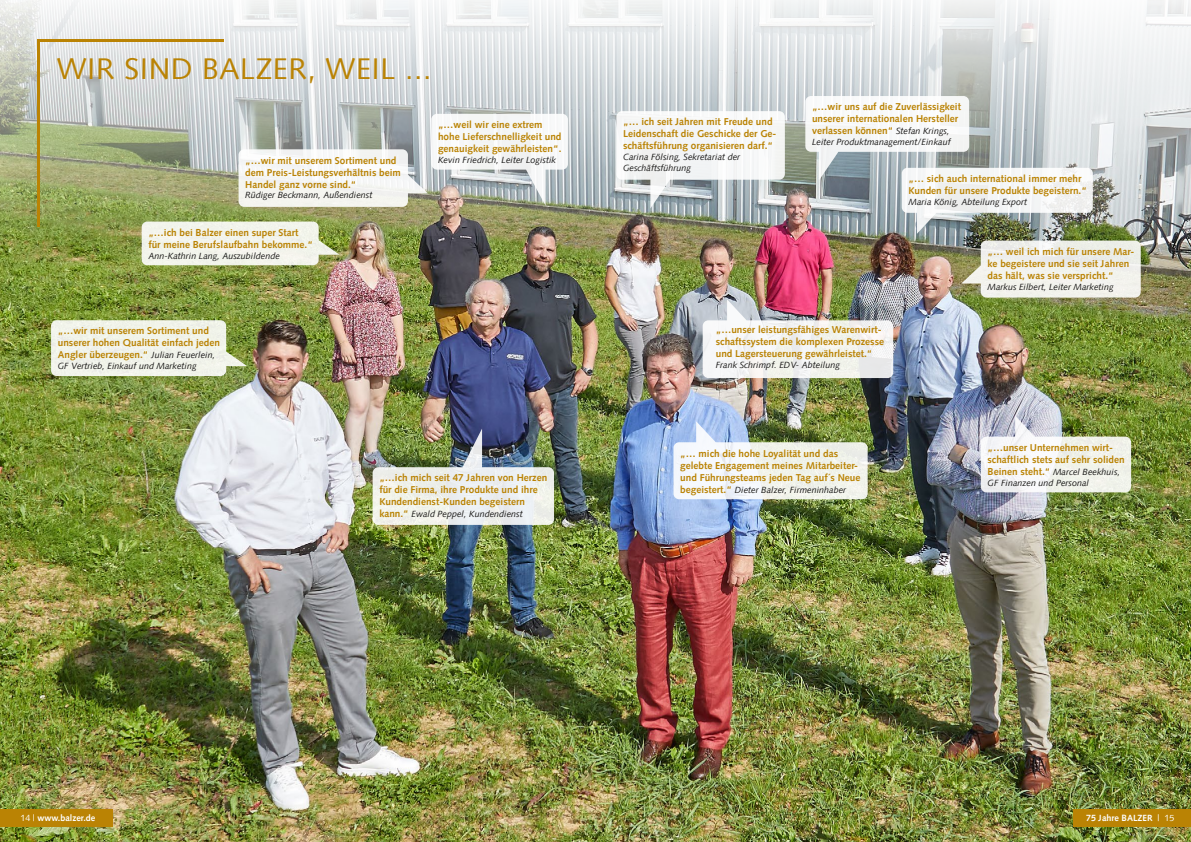
<style>
.page{position:relative;width:1191px;height:842px;background:#fff}
.page>*{position:absolute;margin:0;border:0;box-sizing:border-box;transform-origin:0 0}
.t1{font:30px "Syntax Com";letter-spacing:.02em;color:#ba8304}
.t2{font:700 10px/12px "Syntax Com";color:#ba8304}
.t3{font:italic 9px/10.8px "Syntax Com";color:#181716}
.t4{font:700 9px "Syntax Com";color:#fff}
.s1{font-weight:400;font-style:italic;font-size:9px;color:#181716}
.s2{font-weight:700;font-style:normal;font-size:10px;color:#ba8304}
.s3{font-weight:400}
</style>
<div class="page">
<img style="left:0;top:236px;width:1191px;height:606px">
<svg style="left:0;top:0;width:1191px;height:236px"></svg>
<div style="left:0;top:809px;width:113px;height:17px;background:#ba8304"></div>
<div style="left:1072px;top:809px;width:119px;height:17px;background:#ba8304"></div>
<hr style="left:40px;top:39px;width:184px;height:3px;background:#ba8304">
<hr style="left:37px;top:39px;width:3px;height:187px;background:#ba8304">
<svg style="left:238px;top:114px;width:330px;height:93px"></svg>
<svg style="left:142px;top:222px;width:197px;height:43px"></svg>
<svg style="left:51px;top:320px;width:196px;height:56px"></svg>
<svg style="left:961px;top:241px;width:179px;height:57px"></svg>
<img style="left:702px;top:299px;width:191px;height:79px">
<svg style="left:805px;top:96px;width:287px;height:138px"></svg>
<svg style="left:616px;top:111px;width:169px;height:97px"></svg>
<svg style="left:673px;top:421px;width:194px;height:78px"></svg>
<img style="left:980px;top:416px;width:151px;height:76px">
<img style="left:372px;top:428px;width:182px;height:97px">
<h1 class="t1" style="left:57px;top:51px;width:376px">WIR SIND BALZER, WEIL ...</h1>
<p class="t2" style="left:245px;top:154px;width:157px">„…wir mit unserem Sortiment und dem Preis-Leistungsverhältnis beim<br>Handel ganz vorne sind.“</p>
<p class="t3" style="left:245px;top:190px;width:129px">Rüdiger Beckmann, Außendienst</p>
<p class="t2" style="left:148px;top:226px;width:166px">„…ich bei Balzer einen super Start für meine Berufslaufbahn bekomme.“</p>
<p class="t3" style="left:148px;top:250px;width:133px">Ann-Kathrin Lang, Auszubildende</p>
<p class="t2" style="left:438px;top:119px;width:125px">„…weil wir eine extrem hohe Lieferschnelligkeit und genauigkeit gewährleisten“.</p>
<p class="t3" style="left:438px;top:154px;width:120px">Kevin Friedrich, Leiter Logistik</p>
<p class="t2" style="left:58px;top:325px;width:164px">„…wir mit unserem Sortiment und unserer hohen Qualität einfach jeden<br>Angler überzeugen.“ <span class="s1">Julian Feuerlein,</span></p>
<p class="t3" style="left:58px;top:361px;width:140px">GF Vertrieb, Einkauf und Marketing</p>
<p class="t2" style="left:379px;top:472px;width:169px">„…ich mich seit 47 Jahren von Herzen für die Firma, ihre Produkte und ihre<br>Kundendienst-Kunden begeistern</p>
<p class="t3" style="left:379px;top:509px;width:145px"><span class="s2">kann.“</span> Ewald Peppel, Kundendienst</p>
<p class="t2" style="left:623px;top:116px;width:155px">„… ich seit Jahren mit Freude und<br>Leidenschaft die Geschicke der Ge&shy;schäftsführung organisieren darf.“</p>
<p class="t3" style="left:623px;top:152px;width:119px">Carina Fölsing, Sekretariat der<br>Geschäftsführung</p>
<p class="t2" style="left:812px;top:101px;width:150px">„…wir uns auf die Zuverlässigkeit unserer internationalen Hersteller verlassen können“ <span class="s1">Stefan Krings,</span></p>
<p class="t3" style="left:812px;top:137px;width:140px">Leiter Produktmanagement/Einkauf</p>
<p class="t2" style="left:908px;top:173px;width:180px">„… sich auch international immer mehr<br>Kunden für unsere Produkte begeistern.“</p>
<p class="t3" style="left:908px;top:196px;width:120px">Maria König, Abteilung Export</p>
<p class="t2" style="left:987px;top:245px;width:148px">„… weil ich mich für unsere Mar&shy;ke begeistere und sie seit Jahren das hält, was sie verspricht.“</p>
<p class="t3" style="left:987px;top:281px;width:127px">Markus Eilbert, Leiter Marketing</p>
<p class="t2" style="left:716px;top:324px;width:170px">„…unser leistungsfähiges Warenwirt&shy;schaftssystem die komplexen Prozesse und Lagersteuerung gewährleistet.“</p>
<p class="t3" style="left:716px;top:359px;width:126px">Frank Schrimpf. EDV- Abteilung</p>
<p class="t2" style="left:680px;top:447px;width:182px">„… mich die hohe Loyalität und das gelebte Engagement meines Mitarbeiter&shy;und Führungsteams jeden Tag auf´s Neue</p>
<p class="t3" style="left:680px;top:484px;width:167px"><span class="s2">begeistert.“</span> Dieter Balzer, Firmeninhaber</p>
<p class="t2" style="left:987px;top:441px;width:139px">„…unser Unternehmen wirt&shy;schaftlich stets auf sehr soliden</p>
<p class="t3" style="left:987px;top:466px;width:134px"><span class="s2">Beinen steht.“</span> Marcel Beekhuis,<br>GF Finanzen und Personal</p>
<p class="t4" style="left:20px;top:813px;width:77px"><span class="s3">14 |</span> www.balzer.de</p>
<p class="t4" style="left:1086px;top:813px;width:90px">75 Jahre BALZER <span class="s3">| 15</span></p>
</div>
